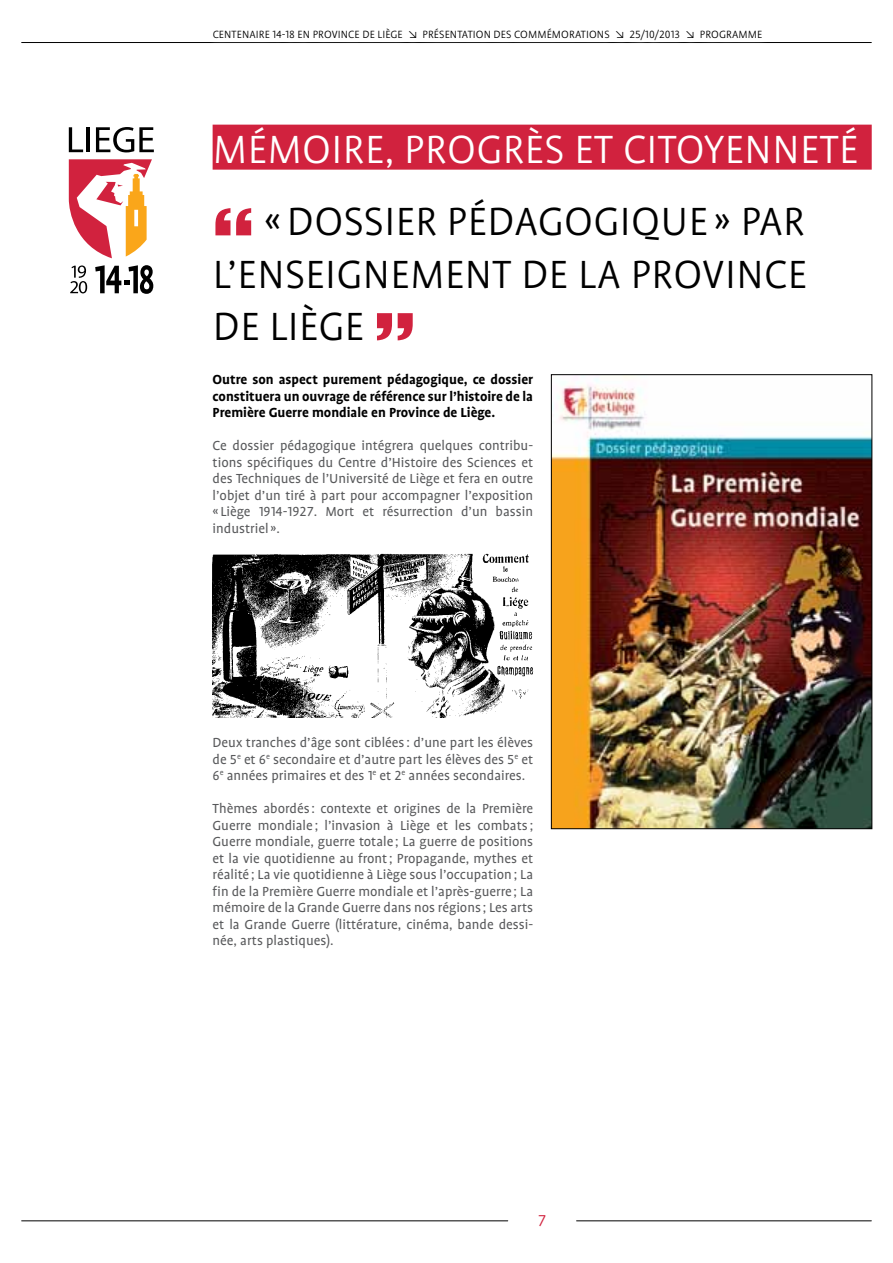
<style>
.page{position:relative;width:893px;height:1263px;background:#fff}
.page>*{position:absolute;margin:0;border:0;box-sizing:border-box;transform-origin:0 0}
.t1{font:300 45px/52.5px "Profile OT";letter-spacing:.01em;color:#000;text-align:justify}
.t2{font:300 45px "Profile OT";letter-spacing:.01em;color:#fff}
.t3{font:300 18px "Profile OT";color:#d1223e}
.t4{font:15px/16.5px "Profile OT";color:#58595b;text-align:justify}
.t5{font:700 15px/16.5px "Profile OT";color:#000;text-align:justify}
.t6{font:300 12px "Profile OT";letter-spacing:.01em;color:#000}
</style>
<div class="page">
<hr style="left:577px;top:1220px;width:294px;height:1px;background:#000">
<hr style="left:22px;top:42px;width:849px;height:1px;background:#000">
<svg style="left:69px;top:159px;width:83px;height:99px"></svg>
<svg style="left:69px;top:127px;width:14px;height:25px"></svg>
<hr style="left:87px;top:127px;width:3px;height:25px;background:#000">
<svg style="left:96px;top:127px;width:58px;height:25px"></svg>
<svg style="left:70px;top:265px;width:17px;height:28px"></svg>
<svg style="left:95px;top:265px;width:58px;height:29px"></svg>
<hr style="left:22px;top:1220px;width:486px;height:1px;background:#000">
<div style="left:206px;top:21px;width:563px;height:26px;background:#fff"></div>
<img style="left:213px;top:553px;width:320px;height:165px">
<img style="left:553px;top:376px;width:317px;height:451px">
<div style="left:551px;top:374px;width:321px;height:455px;border:1px solid #000"></div>
<div style="left:213px;top:125px;width:659px;height:45px;background:#d1223e"></div>
<p class="t6" style="left:213px;top:27px;width:551px">CENTENAIRE 14-18 EN PROVINCE DE LI ÈGE ↘ PRÉSENTATION DES COMMÉMORATIONS ↘ 25/10/2013 ↘ PROG RAMME</p>
<h1 class="t2" style="left:213px;top:124px;width:647px">MÉMOIRE, PROG RÈS ET CITOYENNETÉ</h1>
<h1 class="t1" style="left:264px;top:196px;width:301px">«DOSSIER PÉDAGOG</h1>
<h1 class="t1" style="left:213px;top:196px;width:596px;text-indent:407px">IQUE » PAR L’ENSEIGNEMENT DE LA PROVINCE DE LIÈGE</h1>
<p class="t5" style="left:213px;top:371px;width:322px">Outre son aspect purement pédagogique, ce dossier constituera un ouvrage de référence sur l’histoire de la Première Guerre mondiale en Province de Liège.</p>
<p class="t4" style="left:213px;top:437px;width:322px">Ce dossier pédagogique intégrera quelques contribu&shy;tions spécifiques du Centre d’Histoire des Sciences et des Techniques de l’Université de Liège et fera en outre l’objet d’un tiré à part pour accompagner l’exposition « Liège 1914-1927. Mort et résurrection d’un bassin industriel».</p>
<p class="t4" style="left:213px;top:734px;width:322px">Deux tranches d’âge sont ciblées: d’une part les élèves de 5<sup>e</sup> et 6<sup>e</sup> secondaire et d’autre part les élèves des 5<sup>e</sup> et 6<sup>e</sup> années primaires et des 1<sup>e</sup> et 2<sup>e</sup> années secondaires.</p>
<p class="t4" style="left:213px;top:800px;width:322px">Thèmes abordés: contexte et origines de la Première Guerre mondiale ; l’invasion à Liège et les combats; Guerre mondiale, guerre totale ; La guerre de positions et la vie quotidienne au front; Propagande, mythes et réalité ; La vie quotidienne à Liège sous l’occupation; La fin de la Première Guerre mondiale et l’après-guerre ; La mémoire de la Grande Guerre dans nos régions; Les arts et la Grande Guerre (littérature, cinéma, bande dessi&shy;née, arts plastiques).</p>
<p class="t3" style="left:538px;top:1210px;width:10px">7</p>
</div>
